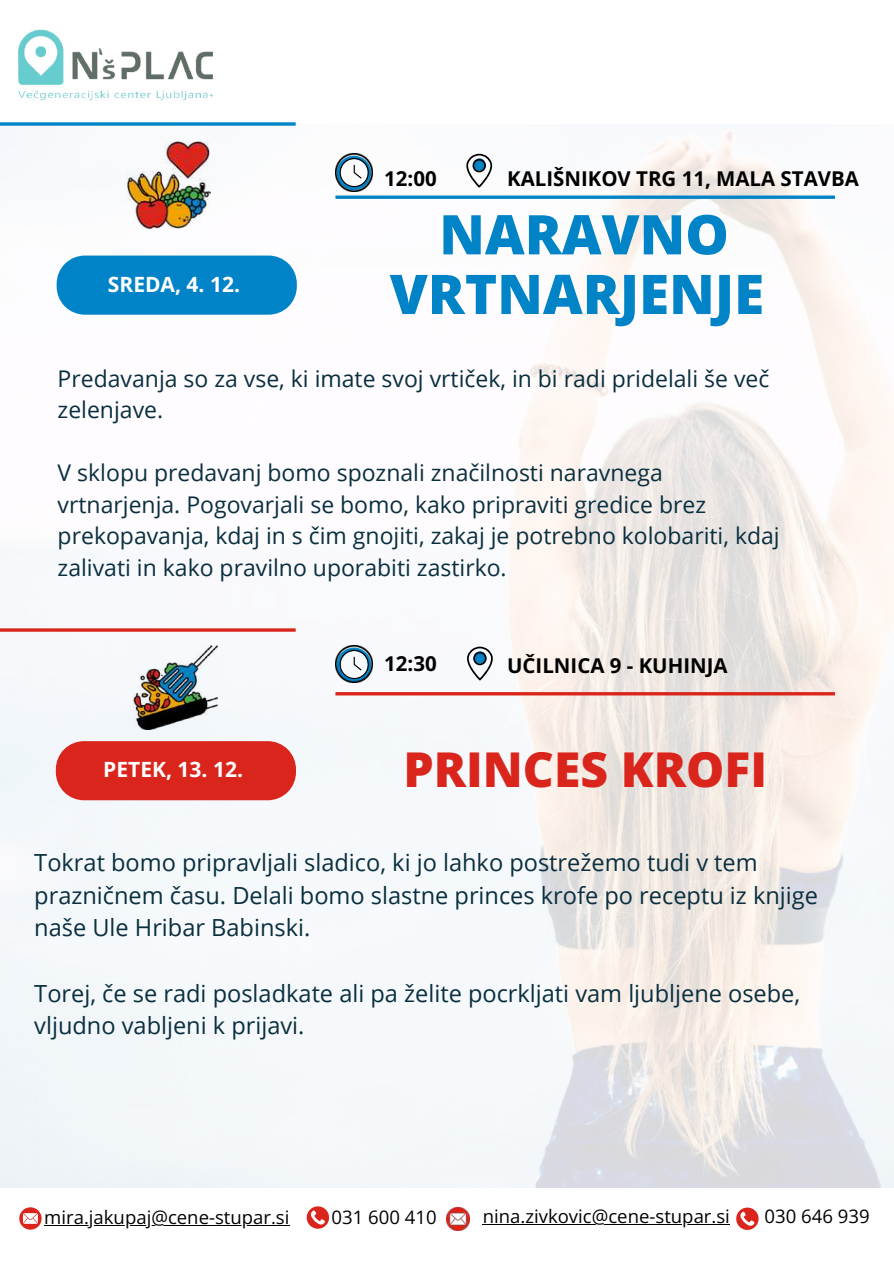
<style>
.page{position:relative;width:894px;height:1264px;background:#fff}
.page>*{position:absolute;margin:0;border:0;box-sizing:border-box;transform-origin:0 0}
.t1{font:800 54.75px/59.7px "Open Sans";color:#0083c7;text-align:center}
.t2{font:800 48px "Open Sans";color:#da251c}
.t3{font:23.55px/32.7px "Open Sans";color:#0a2f3f}
.t4{font:22.95px/31.5px "Open Sans";color:#0a2f3f}
.t5{font:700 21px "Open Sans";color:#fff}
.t6{font:700 20.4px "Open Sans";color:#000}
.t7{font:18.6px "Open Sans";color:#000}
</style>
<div class="page">
<img style="left:0;top:124px;width:893px;height:1063px">
<svg style="left:57px;top:255px;width:240px;height:60px;background:#0f8aca"></svg>
<img style="left:18px;top:29px;width:195px;height:72px">
<svg style="left:0;top:122px;width:295px;height:4px"></svg>
<svg style="left:19px;top:1207px;width:23px;height:22px"></svg>
<svg style="left:306px;top:1206px;width:23px;height:22px"></svg>
<img style="left:446px;top:1207px;width:23px;height:23px">
<svg style="left:736px;top:1207px;width:22px;height:22px"></svg>
<hr style="left:44px;top:1225px;width:245px;height:1px;background:#000">
<hr style="left:0;top:628px;width:295px;height:3px;background:#da251c">
<div style="left:56px;top:741px;width:240px;height:59px;background:#da251c"></div>
<img style="left:133px;top:645px;width:85px;height:84px">
<img style="left:335px;top:154px;width:37px;height:37px">
<svg style="left:336px;top:156px;width:35px;height:34px"></svg>
<svg style="left:466px;top:154px;width:26px;height:33px"></svg>
<svg style="left:335px;top:195px;width:499px;height:4px;background:#2694cd"></svg>
<img style="left:335px;top:645px;width:37px;height:38px">
<svg style="left:336px;top:647px;width:35px;height:35px"></svg>
<svg style="left:467px;top:646px;width:25px;height:34px"></svg>
<hr style="left:335px;top:692px;width:499px;height:3px;background:#da251c">
<img style="left:127px;top:142px;width:83px;height:86px">
<hr style="left:482px;top:1224px;width:247px;height:1px;background:#000">
<p class="t5" style="left:108px;top:269px;width:134px">SREDA, 4. 12.</p>
<p class="t6" style="left:384px;top:164px;width:54px">12:00</p>
<p class="t6" style="left:507px;top:164px;width:353px">KALIŠNIKOV TRG 11, MALA STAVBA</p>
<h1 class="t1" style="left:389px;top:203px;width:376px">NARAVNO<br>VRTNARJENJE</h1>
<p class="t4" style="left:58px;top:362px;width:713px">Predavanja so za vse, ki imate svoj vrtiček, in bi radi pridelali še več zelenjave.</p>
<p class="t4" style="left:58px;top:456px;width:723px">V sklopu predavanj bomo spoznali značilnosti naravnega vrtnarjenja. Pogovarjali se bomo, kako pripraviti gredice brez prekopavanja, kdaj in s čim gnojiti, zakaj je potrebno kolobariti, kdaj zalivati in kako pravilno uporabiti zastirko.</p>
<p class="t5" style="left:103px;top:754px;width:141px">PETEK, 13. 12.</p>
<p class="t6" style="left:384px;top:649px;width:54px">12:30</p>
<p class="t6" style="left:507px;top:651px;width:222px">UČILNICA 9 - KUHINJA</p>
<h2 class="t2" style="left:403px;top:736px;width:365px">PRINCES KROFI</h2>
<p class="t3" style="left:34px;top:845px;width:785px">Tokrat bomo pripravljali sladico, ki jo lahko postrežemo tudi v tem prazničnem času. Delali bomo slastne princes krofe po receptu iz knjige naše Ule Hribar Babinski.</p>
<p class="t3" style="left:34px;top:976px;width:767px">Torej, če se radi posladkate ali pa želite pocrkljati vam ljubljene osebe, vljudno vabljeni k prijavi.</p>
<p class="t7" style="left:44px;top:1204px;width:246px">mira.jakupaj@cene-stupar.si</p>
<p class="t7" style="left:331px;top:1203px;width:106px">031 600 410</p>
<p class="t7" style="left:482px;top:1203px;width:248px">nina.zivkovic@cene-stupar.si</p>
<p class="t7" style="left:764px;top:1203px;width:106px">030 646 939</p>
</div>
